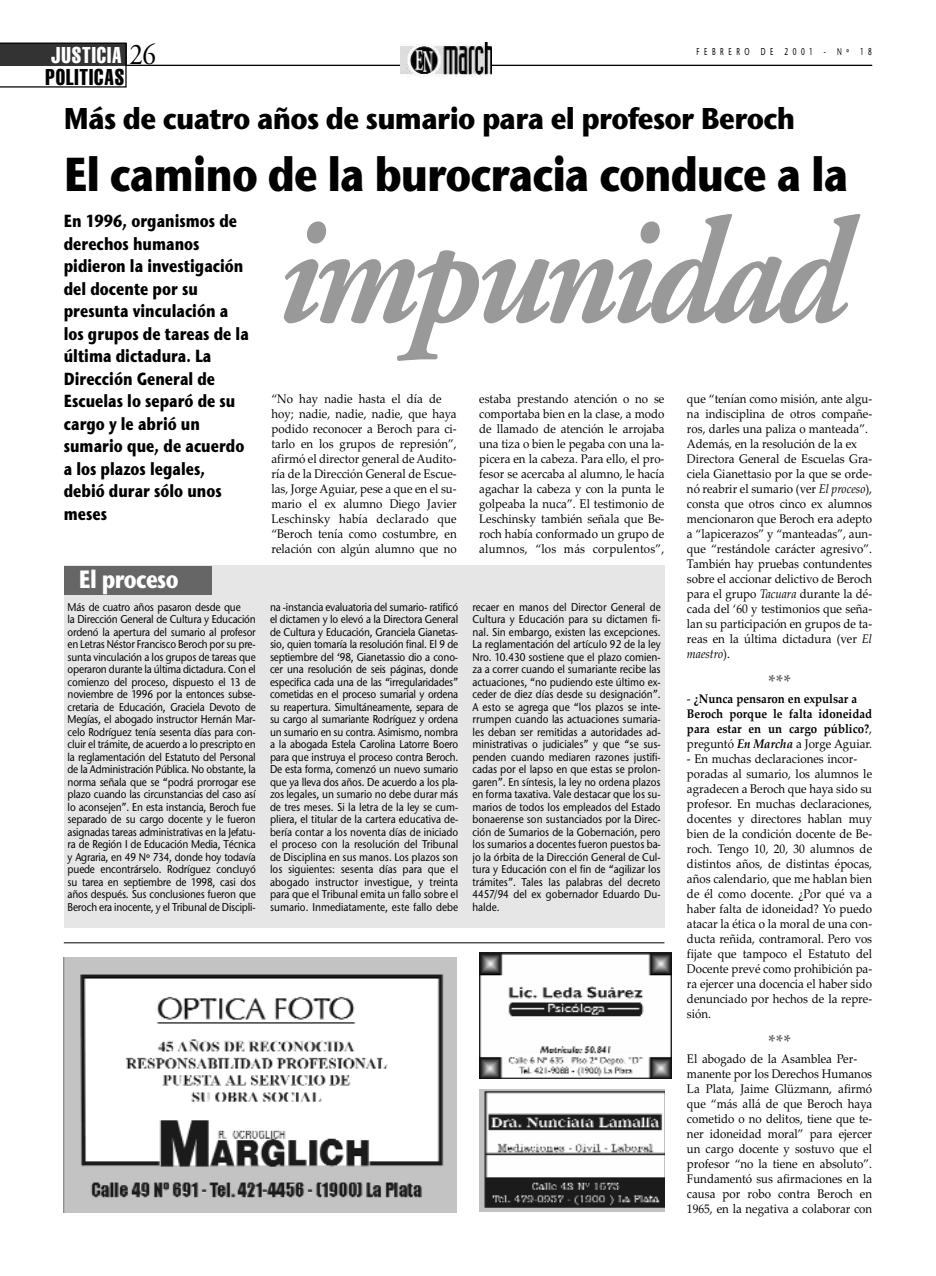
<style>
.page{position:relative;width:936px;height:1276px;background:#fff}
.page>*{position:absolute;margin:0;border:0;box-sizing:border-box;transform-origin:0 0}
.t1{font:italic 700 150px "Adobe Garamond";letter-spacing:-.04em;color:#999;scale:.9 1}
.t2{font:47.5px "Stone Sans ITCTT Bold";letter-spacing:-.025em;color:#000;scale:.85 1}
.t3{font:30px "Stone Sans ITCTT Bold";letter-spacing:-.025em;color:#000;scale:.9 1}
.t4{font:30px "Adobe Garamond";color:#000;scale:.9 1}
.t5{font:25px "Stone Sans ITCTT Bold";letter-spacing:-.025em;color:#fff;scale:.8 1}
.t6{font:extra-condensed 22.5px "Helvetica";letter-spacing:.045em;color:#000;scale:.9 1}
.t7{font:extra-condensed 22.5px "Helvetica";letter-spacing:.045em;color:#fff;scale:.9 1}
.t8{font:700 18.75px "Palatino Linotype";color:#666;scale:.92 1}
.t9{font:17.5px/22.5px "Stone Sans ITCTT Bold";color:#000;scale:.8 1}
.t10{font:12.5px/15px "Palatino Linotype";color:#000;scale:.92 1}
.t11{font:700 12.5px/15px "Palatino Linotype";color:#000;scale:.92 1}
.t12{font:11.25px/12.5px "Stone Sans ITCTT Medium";letter-spacing:-.015em;color:#000;text-align:justify;scale:.88 1}
.t13{font:10px "Stone Sans ITCTT Medium";letter-spacing:.705em;color:#000;scale:.65 1}
.s1{font-style:italic}
.s2{font-weight:400}
</style>
<div class="page">
<hr style="left:125px;top:65px;width:747px;height:1px;background:#000">
<img style="left:400px;top:43px;width:92px;height:34px">
<svg style="left:0;top:43px;width:127px;height:45px"></svg>
<img style="left:64px;top:958px;width:392px;height:254px">
<img style="left:479px;top:952px;width:192px;height:126px">
<img style="left:479px;top:1089px;width:185px;height:122px">
<hr style="left:64px;top:942px;width:600px;height:1px;background:#000">
<div style="left:64px;top:565px;width:600px;height:362px;background:#e6e6e6"></div>
<div style="left:65px;top:566px;width:147px;height:28px;background:#666"></div>
<h3 class="t7" style="left:51px;top:46px;width:80px">JUSTICIA</h3>
<h3 class="t4" style="left:129px;top:36px;width:31px">26</h3>
<h3 class="t6" style="left:45px;top:69px;width:89px">POLITICAS</h3>
<p class="t13" style="left:696px;top:45px;width:271px">FEBRERO DE 2001 - Nº 18</p>
<h3 class="t3" style="left:64px;top:99px;width:814px">Más de cuatro años de sumario para el profesor Beroch</h3>
<h2 class="t2" style="left:64px;top:144px;width:924px">El camino de la burocracia conduce a la</h2>
<p class="t9" style="left:64px;top:209px;width:233px">En 1996, organismos de derechos humanos pidieron la investigación del docente por su presunta vinculación a los grupos de tareas de la última dictadura. La<br>Dirección General de<br>Escuelas lo separó de su cargo y le abrió un sumario que, de acuerdo a los plazos legales, debió durar sólo unos meses</p>
<h1 class="t1" style="left:271px;top:182px;width:634px">impunidad</h1>
<p class="t10" style="left:271px;top:391px;width:203px">“No hay nadie hasta el día de hoy; nadie, nadie, nadie, que haya podido reconocer a Beroch para ci&shy;tarlo en los grupos de represión”, afirmó el director general de Audito&shy;ría de la Dirección General de Escue&shy;las, Jorge Aguiar, pese a que en el su&shy;mario el ex alumno Diego Javier Leschinsky había declarado que “Beroch tenía como costumbre, en relación con algún alumno que no</p>
<p class="t10" style="left:479px;top:391px;width:203px;text-align:justify">estaba prestando atención o no se comportaba bien en la clase, a modo de llamado de atención le arrojaba una tiza o bien le pegaba con una la&shy;picera en la cabeza. Para ello, el pro&shy;fesor se acercaba al alumno, le hacía agachar la cabeza y con la punta le golpeaba la nuca”. El testimonio de Leschinsky también señala que Be&shy;roch había conformado un grupo de alumnos, “los más corpulentos”,</p>
<p class="t10" style="left:687px;top:391px;width:203px">que “tenían como misión, ante algu&shy;na indisciplina de otros compañe&shy;ros, darles una paliza o manteada”.<br>Además, en la resolución de la ex Directora General de Escuelas Gra&shy;ciela Gianettasio por la que se orde&shy;nó reabrir el sumario (ver <span class="s1">El proceso</span>), consta que otros cinco ex alumnos mencionaron que Beroch era adepto a “lapicerazos” y “manteadas”, aun&shy;que “restándole carácter agresivo”.<br>También hay pruebas contundentes sobre el accionar delictivo de Beroch para el grupo <span class="s1">Tacuara</span> durante la dé&shy;cada del ‘60 y testimonios que seña&shy;lan su participación en grupos de ta&shy;reas en la última dictadura (ver <span class="s1">El maestro</span>).</p>
<h3 class="t8" style="left:768px;top:670px;width:26px">***</h3>
<p class="t11" style="left:687px;top:691px;width:203px"><span class="s2">-</span> ¿Nunca pensaron en expulsar a<br>Beroch porque le falta idoneidad para estar en un cargo público?<span class="s2">, preguntó</span> <span class="s1">En Marcha</span> <span class="s2">a Jorge Aguiar.</span></p>
<p class="t10" style="left:687px;top:751px;width:203px">- En muchas declaraciones incor&shy;poradas al sumario, los alumnos le agradecen a Beroch que haya sido su profesor. En muchas declaraciones, docentes y directores hablan muy bien de la condición docente de Be&shy;roch. Tengo 10, 20, 30 alumnos de distintos años, de distintas épocas, años calendario, que me hablan bien de él como docente. ¿Por qué va a haber falta de idoneidad? Yo puedo atacar la ética o la moral de una con&shy;ducta reñida, contramoral. Pero vos fijate que tampoco el Estatuto del<br>Docente prevé como prohibición pa&shy;ra ejercer una docencia el haber sido denunciado por hechos de la repre&shy;sión.</p>
<h3 class="t8" style="left:768px;top:1030px;width:26px">***</h3>
<p class="t10" style="left:687px;top:1051px;width:203px">El abogado de la Asamblea Per&shy;manente por los Derechos Humanos La Plata, Jaime Glüzmann, afirmó que “más allá de que Beroch haya cometido o no delitos, tiene que te&shy;ner idoneidad moral” para ejercer un cargo docente y sostuvo que el profesor “no la tiene en absoluto”.<br>Fundamentó sus afirmaciones en la causa por robo contra Beroch en 1965, en la negativa a colaborar con</p>
<h3 class="t5" style="left:79px;top:563px;width:126px">El proceso</h3>
<p class="t12" style="left:68px;top:600px;width:215px;text-align:left">Más de cuatro años pasaron desde que<br>la Dirección General de Cultura y Educación ordenó la apertura del sumario al profesor en Letras Néstor Francisco Beroch por su pre&shy;sunta vinculación a los grupos de tareas que operaron durante la última dictadura. Con el comienzo del proceso, dispuesto el 13 de noviembre de 1996 por la entonces subse&shy;cretaria de Educación, Graciela Devoto de Megías, el abogado instructor Hernán Mar&shy;celo Rodríguez tenía sesenta días para con&shy;cluir el trámite, de acuerdo a lo prescripto en la reglamentación del Estatuto del Personal de la Administración Pública. No obstante, la norma señala que se “podrá prorrogar ese plazo cuando las circunstancias del caso así lo aconsejen”. En esta instancia, Beroch fue separado de su cargo docente y le fueron asignadas tareas administrativas en la Jefatu&shy;ra de Región I de Educación Media, Técnica y Agraria, en 49 Nº 734, donde hoy todavía puede encontrárselo. Rodríguez concluyó su tarea en septiembre de 1998, casi dos años después. Sus conclusiones fueron que Beroch era inocente, y el Tribunal de Discipli-</p>
<p class="t12" style="left:270px;top:600px;width:215px">na -instancia evaluatoria del sumario- ratificó el dictamen y lo elevó a la Directora General de Cultura y Educación, Granciela Gianetas&shy;sio, quien tomaría la resolución final. El 9 de septiembre del ‘98, Gianetassio dio a cono&shy;cer una resolución de seis páginas, donde especifica cada una de las “irregularidades” cometidas en el proceso sumarial y ordena su reapertura. Simultáneamente, separa de su cargo al sumariante Rodríguez y ordena un sumario en su contra. Asimismo, nombra a la abogada Estela Carolina Latorre Boero para que instruya el proceso contra Beroch.<br>De esta forma, comenzó un nuevo sumario que ya lleva dos años. De acuerdo a los pla&shy;zos legales, un sumario no debe durar más de tres meses. Si la letra de la ley se cum&shy;pliera, el titular de la cartera educativa de&shy;bería contar a los noventa días de iniciado el proceso con la resolución del Tribunal de Disciplina en sus manos. Los plazos son los siguientes: sesenta días para que el abogado instructor investigue, y treinta para que el Tribunal emita un fallo sobre el sumario. Inmediatamente, este fallo debe</p>
<p class="t12" style="left:472px;top:600px;width:215px">recaer en manos del Director General de Cultura y Educación para su dictamen fi&shy;nal. Sin embargo, existen las excepciones.<br>La reglamentación del artículo 92 de la ley Nro. 10.430 sostiene que el plazo comien&shy;za a correr cuando el sumariante recibe las actuaciones, “no pudiendo este último ex&shy;ceder de diez días desde su designación”.<br>A esto se agrega que “los plazos se inte&shy;rrumpen cuando las actuaciones sumaria&shy;les deban ser remitidas a autoridades ad&shy;ministrativas o judiciales” y que “se sus&shy;penden cuando mediaren razones justifi&shy;cadas por el lapso en que estas se prolon&shy;garen”. En síntesis, la ley no ordena plazos en forma taxativa. Vale destacar que los su&shy;marios de todos los empleados del Estado bonaerense son sustanciados por la Direc&shy;ción de Sumarios de la Gobernación, pero los sumarios a docentes fueron puestos ba&shy;jo la órbita de la Dirección General de Cul&shy;tura y Educación con el fin de “agilizar los trámites”. Tales las palabras del decreto 4457/94 del ex gobernador Eduardo Du&shy;halde.</p>
</div>
